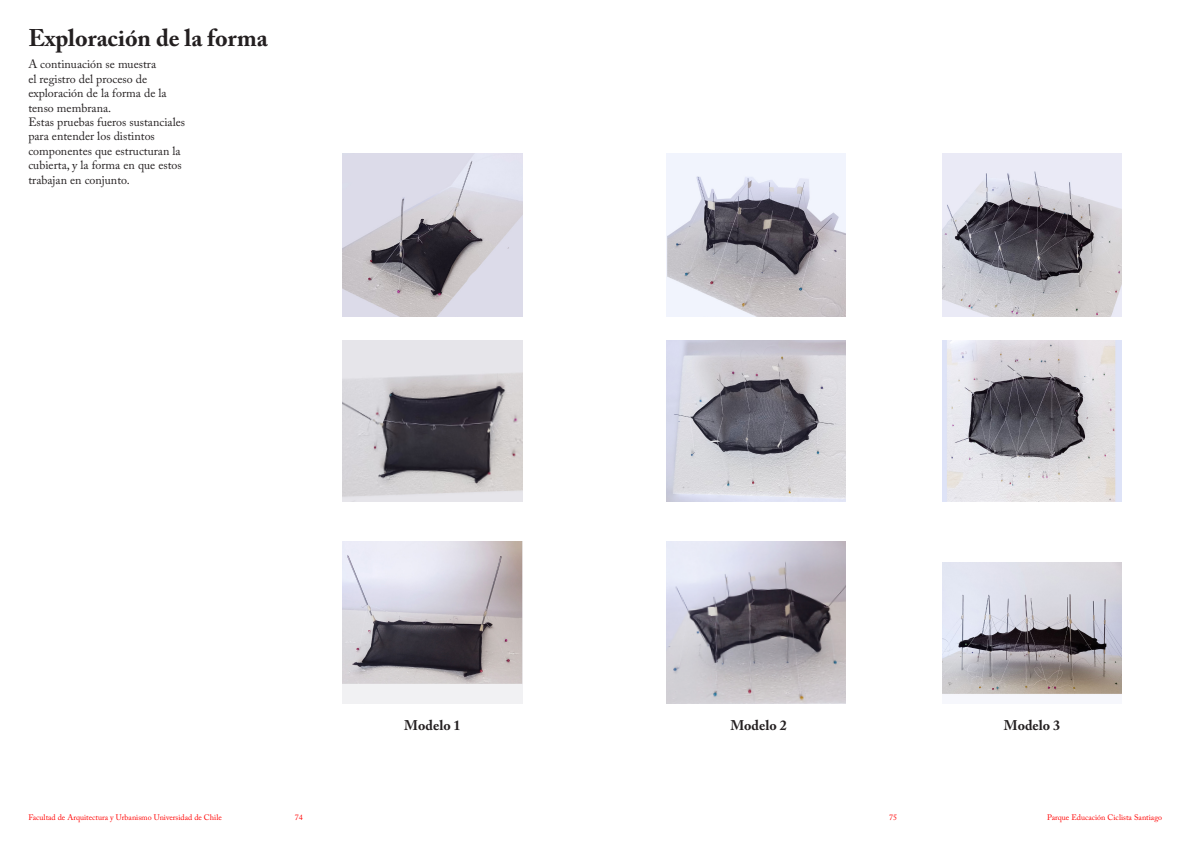
<style>
.page{position:relative;width:1191px;height:842px;background:#fff}
.page>*{position:absolute;margin:0;border:0;box-sizing:border-box;transform-origin:0 0}
.titulos_pagina_tipo{font:700 24px "Adobe Caslon Pro";color:#231f20}
.subtitulos{font:700 14px "Adobe Caslon Pro";color:#231f20}
.t1{font:12px/14.4px "Adobe Caslon Pro";color:#231f20}
.t2{font:8px "Adobe Caslon Pro";color:#f00}
</style>
<div class="page">
<img style="left:343px;top:541px;width:179px;height:162px">
<img style="left:343px;top:340px;width:179px;height:162px">
<img style="left:343px;top:154px;width:179px;height:162px">
<img style="left:942px;top:154px;width:179px;height:162px">
<img style="left:942px;top:340px;width:179px;height:162px">
<img style="left:942px;top:562px;width:179px;height:133px">
<img style="left:666px;top:340px;width:180px;height:162px">
<img style="left:666px;top:541px;width:180px;height:162px">
<img style="left:666px;top:154px;width:180px;height:162px">
<p class="titulos_pagina_tipo" style="left:28px;top:24px;width:241px">Exploración de la forma</p>
<p class="t1" style="left:28px;top:57px;width:140px">A continuación se muestra el registro del proceso de exploración de la forma de la tenso membrana.</p>
<p class="t1" style="left:28px;top:115px;width:158px">Estas pruebas fueros sustanciales para entender los distintos componentes que estructuran la cubierta, y la forma en que estos trabajan en conjunto.</p>
<p class="subtitulos" style="left:404px;top:717px;width:58px">Modelo 1</p>
<p class="subtitulos" style="left:730px;top:717px;width:58px">Modelo 2</p>
<p class="subtitulos" style="left:1003px;top:717px;width:58px">Modelo 3</p>
<p class="t2" style="left:28px;top:812px;width:195px">Facultad de Arquitectura y Urbanismo Universidad de Chile</p>
<p class="t2" style="left:295px;top:812px;width:9px">74</p>
<p class="t2" style="left:889px;top:812px;width:9px">75</p>
<p class="t2" style="left:1047px;top:812px;width:117px">Parque Educación Ciclista Santiago</p>
</div>
